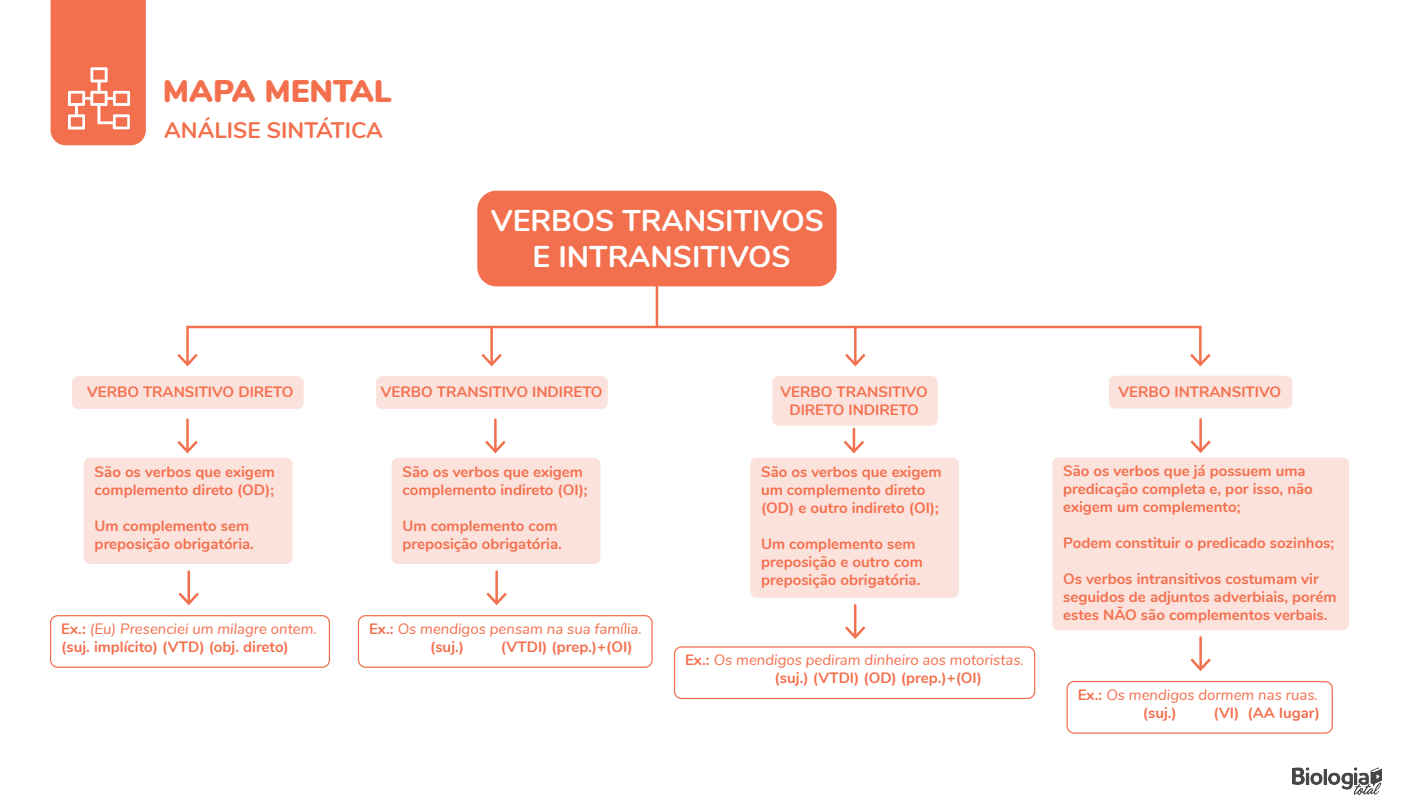
<style>
.page{position:relative;width:1404px;height:811px;background:#fff}
.page>*{position:absolute;margin:0;border:0;box-sizing:border-box;transform-origin:0 0}
.t1{font:900 31.25px "Nunito";color:#f3704e}
.t2{font:700 30px/36px "Nunito";color:#fff;text-align:center}
.t3{font:700 22.5px "Nunito";color:#f3704e}
.t4{font:700 15px/18px "Nunito";color:#f3704e}
.t5{font:italic 15px/18px "Nunito";color:#f3704e}
.s1{font-weight:400;font-style:italic}
.s2{font-weight:700;font-style:normal}
</style>
<div class="page">
<svg style="left:51px;top:0;width:95px;height:145px;background:#f37c5c"></svg>
<img style="left:1292px;top:767px;width:90px;height:28px">
<div style="left:477px;top:191px;width:359px;height:95px;background:#f3704e;border-radius:19px"></div>
<div style="left:84px;top:457px;width:208px;height:107px;background:#fce2dc;border-radius:6px"></div>
<hr style="left:186px;top:419px;width:3px;height:31px;background:#f3704e">
<svg style="left:177px;top:441px;width:21px;height:12px"></svg>
<div style="left:50px;top:615px;width:280px;height:53px;border:1px solid #f3704e;border-radius:7px"></div>
<div style="left:186px;top:326px;width:1015px;height:39px;border:2px solid #f3704e"></div>
<svg style="left:177px;top:354px;width:21px;height:12px"></svg>
<svg style="left:1190px;top:354px;width:20px;height:12px"></svg>
<hr style="left:490px;top:327px;width:3px;height:37px;background:#f3704e">
<svg style="left:481px;top:354px;width:21px;height:12px"></svg>
<hr style="left:854px;top:327px;width:2px;height:37px;background:#f3704e">
<svg style="left:845px;top:354px;width:20px;height:12px"></svg>
<hr style="left:655px;top:286px;width:3px;height:41px;background:#f3704e">
<div style="left:72px;top:376px;width:232px;height:33px;background:#fce2dc;border-radius:6px"></div>
<hr style="left:187px;top:571px;width:3px;height:31px;background:#f3704e">
<svg style="left:178px;top:592px;width:21px;height:13px"></svg>
<div style="left:376px;top:376px;width:232px;height:33px;background:#fce2dc;border-radius:6px"></div>
<div style="left:391px;top:457px;width:209px;height:107px;background:#fce2dc;border-radius:6px"></div>
<hr style="left:494px;top:419px;width:2px;height:31px;background:#f3704e">
<svg style="left:485px;top:441px;width:20px;height:12px"></svg>
<div style="left:358px;top:615px;width:294px;height:53px;border:1px solid #f3704e;border-radius:7px"></div>
<hr style="left:495px;top:571px;width:3px;height:31px;background:#f3704e">
<svg style="left:486px;top:592px;width:21px;height:13px"></svg>
<div style="left:772px;top:376px;width:165px;height:49px;background:#fce2dc;border-radius:6px"></div>
<div style="left:750px;top:457px;width:209px;height:141px;background:#fce2dc;border-radius:6px"></div>
<hr style="left:852px;top:429px;width:3px;height:21px;background:#f3704e">
<svg style="left:843px;top:441px;width:21px;height:12px"></svg>
<div style="left:674px;top:646px;width:361px;height:53px;border:1px solid #f3704e;border-radius:7px"></div>
<hr style="left:854px;top:605px;width:2px;height:31px;background:#f3704e">
<svg style="left:845px;top:626px;width:20px;height:13px"></svg>
<div style="left:1052px;top:457px;width:297px;height:173px;background:#fce2dc;border-radius:6px"></div>
<hr style="left:1199px;top:419px;width:2px;height:31px;background:#f3704e">
<svg style="left:1190px;top:440px;width:20px;height:13px"></svg>
<div style="left:1066px;top:681px;width:266px;height:52px;border:1px solid #f3704e;border-radius:7px"></div>
<div style="left:1109px;top:375px;width:183px;height:33px;background:#fce2dc;border-radius:6px"></div>
<hr style="left:1199px;top:637px;width:2px;height:31px;background:#f3704e">
<svg style="left:1190px;top:658px;width:20px;height:13px"></svg>
<h1 class="t1" style="left:163px;top:68px;width:230px">MAPA MENTAL</h1>
<h3 class="t3" style="left:164px;top:113px;width:220px">ANÁLISE SINTÁTICA</h3>
<h2 class="t2" style="left:491px;top:201px;width:334px">VERBOS TRANSITIVOS<br>E INTRANSITIVOS</h2>
<p class="t4" style="left:87px;top:382px;width:208px">VERBO TRANSITIVO DIRETO</p>
<p class="t4" style="left:381px;top:382px;width:223px">VERBO TRANSITIVO INDIRETO</p>
<p class="t4" style="left:95px;top:461px;width:182px">São os verbos que exigem complemento direto (OD);</p>
<p class="t4" style="left:95px;top:515px;width:161px">Um complemento sem preposição obrigatória.</p>
<p class="t4" style="left:61px;top:619px;width:257px">Ex.: <span class="s1">(Eu) Presenciei um milagre ontem. </span>(suj. implícito) (VTD) (obj. direto)</p>
<p class="t4" style="left:402px;top:461px;width:187px">São os verbos que exigem complemento indireto (OI);</p>
<p class="t4" style="left:402px;top:515px;width:161px">Um complemento com preposição obrigatória.</p>
<p class="t5" style="left:430px;top:619px;width:213px;text-indent:-61px"><span class="s2">Ex.:</span> Os mendigos pensam na sua família. <span class="s2">(suj.)</span></p>
<p class="t4" style="left:501px;top:637px;width:133px">(VTDI) (prep.)+(OI)</p>
<p class="t4" style="left:780px;top:382px;width:149px;text-align:center">VERBO TRANSITIVO<br>DIRETO INDIRETO</p>
<p class="t4" style="left:761px;top:461px;width:182px">São os verbos que exigem um complemento direto (OD) e outro indireto (OI);</p>
<p class="t4" style="left:761px;top:533px;width:163px">Um complemento sem preposição e outro com preposição obrigatória.</p>
<p class="t5" style="left:774px;top:650px;width:251px;text-indent:-89px"><span class="s2">Ex.:</span> Os mendigos pediram dinheiro aos motoristas. <span class="s2">(suj.) (VTDI) (OD) (prep.)+(OI)</span></p>
<p class="t4" style="left:1118px;top:382px;width:164px">VERBO INTRANSITIVO</p>
<p class="t4" style="left:1063px;top:461px;width:251px">São os verbos que já possuem uma predicação completa e, por isso, não exigem um complemento;</p>
<p class="t4" style="left:1063px;top:533px;width:273px">Podem constituir o predicado sozinhos;</p>
<p class="t4" style="left:1063px;top:569px;width:275px">Os verbos intransitivos costumam vir seguidos de adjuntos adverbiais, porém estes NÃO são complementos verbais.</p>
<p class="t5" style="left:1142px;top:685px;width:177px;text-indent:-65px"><span class="s2">Ex.:</span> Os mendigos dormem nas ruas. <span class="s2">(suj.)</span></p>
<p class="t4" style="left:1213px;top:703px;width:108px">(VI) (AA lugar)</p>
</div>
